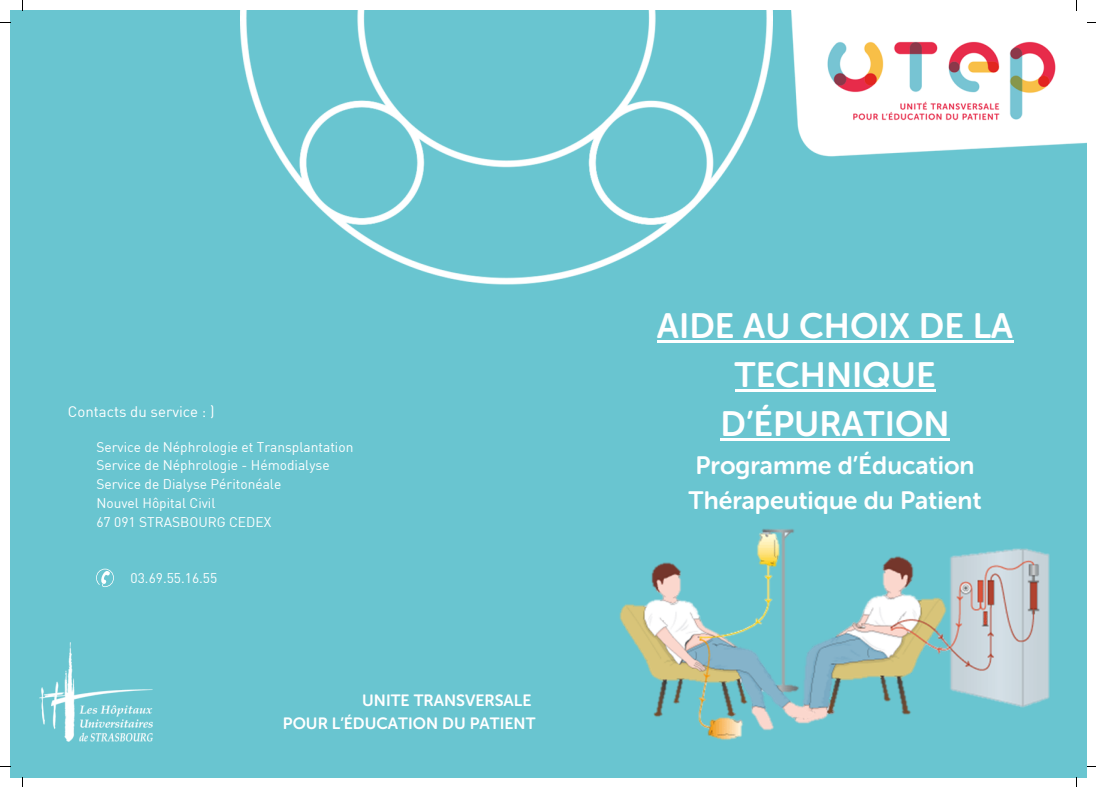
<style>
.page{position:relative;width:1096px;height:787px;background:#fff}
.page>*{position:absolute;margin:0;border:0;box-sizing:border-box;transform-origin:0 0}
.t1{font:35px/48.8px "Museo Sans Rounded 700";color:#fff;text-align:center}
.t2{font:25px/34.8px "Museo Sans Rounded 700";color:#fff}
.t3{font:16.25px "Museo Sans Rounded 700";color:#fff}
.t4{font:15px "DIN";color:#fff}
.t5{font:13.75px "DIN";color:#fff}
</style>
<div class="page">
<div style="left:10px;top:10px;width:1076px;height:768px;background:#69c5d0"></div>
<img style="left:791px;top:10px;width:295px;height:147px">
<img style="left:240px;top:10px;width:532px;height:275px">
<img style="left:39px;top:642px;width:114px;height:99px">
<img style="left:817px;top:548px;width:233px;height:173px">
<img style="left:619px;top:529px;width:198px;height:211px">
<hr style="left:657px;top:340px;width:356px;height:3px;background:#fff">
<hr style="left:734px;top:389px;width:201px;height:3px;background:#fff">
<hr style="left:720px;top:438px;width:229px;height:2px;background:#fff">
<svg style="left:96px;top:569px;width:18px;height:18px"></svg>
<p class="t4" style="left:68px;top:403px;width:148px">Contacts du service : )</p>
<p class="t5" style="left:96px;top:438px;width:258px">Service de Néphrologie et Transplantation</p>
<p class="t5" style="left:96px;top:457px;width:235px">Service de Néphrologie - Hémodialyse</p>
<p class="t5" style="left:96px;top:476px;width:186px">Service de Dialyse Péritonéale</p>
<p class="t5" style="left:96px;top:494px;width:121px">Nouvel Hôpital Civil</p>
<p class="t5" style="left:96px;top:513px;width:176px">67 091 STRASBOURG CEDEX</p>
<p class="t5" style="left:131px;top:569px;width:88px">03.69.55.16.55</p>
<p class="t3" style="left:362px;top:691px;width:171px">UNITE TRANSVERSALE</p>
<p class="t3" style="left:283px;top:713px;width:254px">POUR L’ÉDUCATION DU PATIENT</p>
<p class="t1" style="left:657px;top:302px;width:358px">AIDE AU CHOIX DE LA<br>TECHNIQUE<br>D’ÉPURATION</p>
<p class="t2" style="left:688px;top:448px;width:294px">Programme d’Éducation<br>Thérapeutique du Patient</p>
</div>
